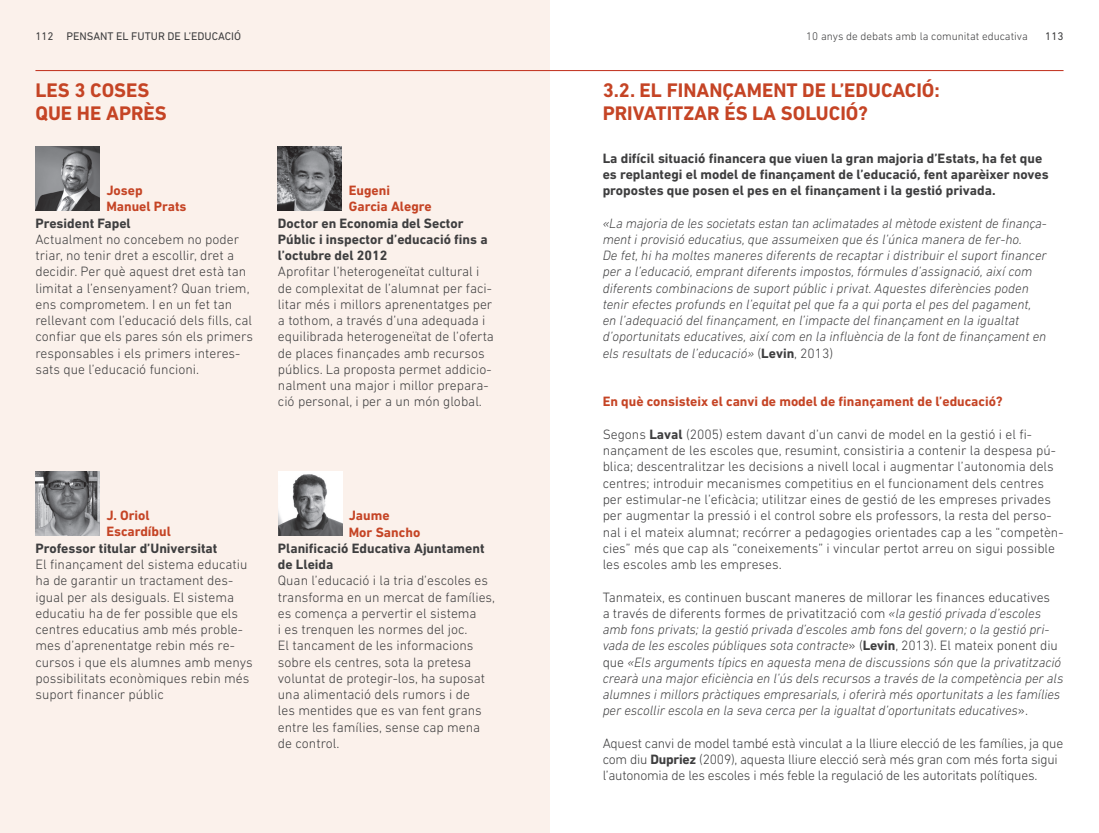
<style>
.page{position:relative;width:1099px;height:833px;background:#fff}
.page>*{position:absolute;margin:0;border:0;box-sizing:border-box;transform-origin:0 0}
.t1{font:700 20px/22.5px "DIN Next LT Pro";color:#c54425}
.t2{font:300 13.75px/16.2px "DIN Next LT Pro";color:#3e3e3f}
.t3{font:italic 300 13.75px/16.2px "DIN Next LT Pro";letter-spacing:-.005em;color:#3e3e3f}
.t4{font:700 13.75px/16.2px "DIN Next LT Pro";color:#3e3e3f}
.t5{font:300 13.75px/16.2px "DIN Next LT Pro";letter-spacing:-.02em;color:#3e3e3f}
.t6{font:700 13.75px/16.2px "DIN Next LT Pro";color:#c54425}
.t7{font:300 11.25px "DIN Next LT Pro";color:#3e3e3f}
.t8{font:11.25px "DIN Next LT Pro";color:#3e3e3f}
.s1{font-style:normal}
.s2{font-weight:700;font-style:normal}
.s3{font-weight:700}
</style>
<div class="page">
<div style="left:0;top:0;width:549px;height:833px;background:#fbf1eb"></div>
<img style="left:35px;top:146px;width:64px;height:64px">
<img style="left:278px;top:146px;width:64px;height:64px">
<img style="left:35px;top:472px;width:64px;height:64px">
<img style="left:278px;top:472px;width:64px;height:64px">
<hr style="left:35px;top:70px;width:1028px;height:1px;background:#c02d19">
<p class="t8" style="left:35px;top:30px;width:207px">112 PENSANT EL FUTUR DE L’EDUCACIÓ</p>
<p class="t7" style="left:806px;top:30px;width:223px">10 anys de debats amb la comunitat educativa</p>
<p class="t8" style="left:1045px;top:30px;width:20px">113</p>
<h1 class="t1" style="left:35px;top:79px;width:133px">LES 3 COSES<br>QUE HE APRÈS</h1>
<h1 class="t1" style="left:602px;top:79px;width:76px">3.2. El finan</h1>
<h1 class="t1" style="left:722px;top:79px;width:26px">çament</h1>
<h1 class="t1" style="left:802px;top:79px;width:55px">de l’educació</h1>
<h1 class="t1" style="left:934px;top:79px;width:7px">:</h1>
<h1 class="t1" style="left:602px;top:102px;width:12px">privatitzar</h1>
<h1 class="t1" style="left:724px;top:102px;width:69px">éslasolució</h1>
<h1 class="t1" style="left:858px;top:102px;width:11px">?</h1>
<p class="t4" style="left:602px;top:150px;width:447px">La difícil situació financera que viuen la gran majoria d’Estats, ha fet que es replantegi el model de finançament de l’educació, fent aparèixer noves propostes que posen el pes en el finançament i la gestió privada.</p>
<p class="t3" style="left:602px;top:215px;width:445px">«La majoria de les societats estan tan aclimatades al mètode existent de finança&shy;ment i provisió educatius, que assumeixen que és l’única manera de fer-ho.<br>De fet, hi ha moltes maneres diferents de recaptar i distribuir el suport financer per a l’educació, emprant diferents impostos, fórmules d’assignació, així com diferents combinacions de suport públic i privat. Aquestes diferències poden tenir efectes profunds en l’equitat pel que fa a qui porta el pes del pagament, en l’adequació del finançament, en l’impacte del finançament en la igualtat d’oportunitats educatives, així com en la influència de la font de finançament en els resultats de l’educació» <span class="s1">(</span><span class="s2">Levin</span><span class="s1">, 2013)</span></p>
<p class="t6" style="left:602px;top:393px;width:401px">En què consisteix el canvi de model de finançament de l’educació?</p>
<p class="t2" style="left:602px;top:426px;width:462px">Segons <span class="s3">Laval</span> (2005) estem davant d’un canvi de model en la gestió i el fi&shy;nançament de les escoles que, resumint, consistiria a contenir la despesa pú&shy;blica; descentralitzar les decisions a nivell local i augmentar l’autonomia dels centres; introduir mecanismes competitius en el funcionament dels centres per estimular-ne l’eficàcia; utilitzar eines de gestió de les empreses privades per augmentar la pressió i el control sobre els professors, la resta del perso&shy;nal i el mateix alumnat; recórrer a pedagogies orientades cap a les “competèn&shy;cies” més que cap als “coneixements” i vincular pertot arreu on sigui possible les escoles amb les empreses.</p>
<p class="t3" style="left:602px;top:588px;width:462px"><span class="s1">Tanmateix, es continuen buscant maneres de millorar les finances educatives<br>a través de diferents formes de privatització com</span> «la gestió privada d’escoles amb fons privats; la gestió privada d’escoles amb fons del govern; o la gestió pri&shy;vada de les escoles públiques sota contracte<span class="s1">» (</span><span class="s2">Levin</span><span class="s1">, 2013). El mateix ponent diu que</span> «Els arguments típics en aquesta mena de discussions són que la privatització crearà una major eficiència en l’ús dels recursos a través de la competència per als alumnes i millors pràctiques empresarials, i oferirà més oportunitats a les famílies per escollir escola en la seva cerca per la igualtat d’oportunitats educatives<span class="s1">».</span></p>
<p class="t5" style="left:602px;top:735px;width:462px">Aquest canvi de model també està vinculat a la lliure elecció de les famílies, ja que com diu <span class="s3">Dupriez</span> (2009), aquesta lliure elecció serà més gran com més forta sigui l’autonomia de les escoles i més feble la regulació de les autoritats polítiques.</p>
<p class="t6" style="left:106px;top:182px;width:82px">Josep<br>Manuel Prats</p>
<p class="t4" style="left:35px;top:215px;width:97px">President Fapel</p>
<p class="t2" style="left:35px;top:231px;width:219px">Actualment no concebem no poder triar, no tenir dret a escollir, dret a decidir. Per què aquest dret està tan limitat a l’ensenyament? Quan triem, ens comprometem. I en un fet tan rellevant com l’educació dels fills, cal confiar que els pares són els primers responsables i els primers interes&shy;sats que l’educació funcioni.</p>
<p class="t6" style="left:349px;top:182px;width:84px">Eugeni<br>Garcia Alegre</p>
<p class="t4" style="left:278px;top:215px;width:211px">Doctor en Economia del Sector<br>Públic i inspector d’educació fins a l’octubre del 2012</p>
<p class="t2" style="left:278px;top:263px;width:218px">Aprofitar l’heterogeneïtat cultural i de complexitat de l’alumnat per faci&shy;litar més i millors aprenentatges per a tothom, a través d’una adequada i equilibrada heterogeneïtat de l’oferta de places finançades amb recursos públics. La proposta permet addicio&shy;nalment una major i millor prepara&shy;ció personal, i per a un món global.</p>
<p class="t6" style="left:106px;top:507px;width:66px">J. Oriol<br>Escardíbul</p>
<p class="t4" style="left:35px;top:540px;width:183px">Professor titular d’Universitat</p>
<p class="t2" style="left:35px;top:556px;width:219px">El finançament del sistema educatiu ha de garantir un tractament des&shy;igual per als desiguals. El sistema educatiu ha de fer possible que els centres educatius amb més proble&shy;mes d’aprenentatge rebin més re&shy;cursos i que els alumnes amb menys possibilitats econòmiques rebin més suport financer públic</p>
<p class="t6" style="left:349px;top:507px;width:73px">Jaume<br>Mor Sancho</p>
<p class="t4" style="left:278px;top:540px;width:208px">Planificació Educativa Ajuntament de Lleida</p>
<p class="t2" style="left:278px;top:572px;width:219px">Quan l’educació i la tria d’escoles es transforma en un mercat de famílies, es comença a pervertir el sistema<br>i es trenquen les normes del joc.<br>El tancament de les informacions sobre els centres, sota la pretesa voluntat de protegir-los, ha suposat una alimentació dels rumors i de<br>les mentides que es van fent grans entre les famílies, sense cap mena de control.</p>
</div>
